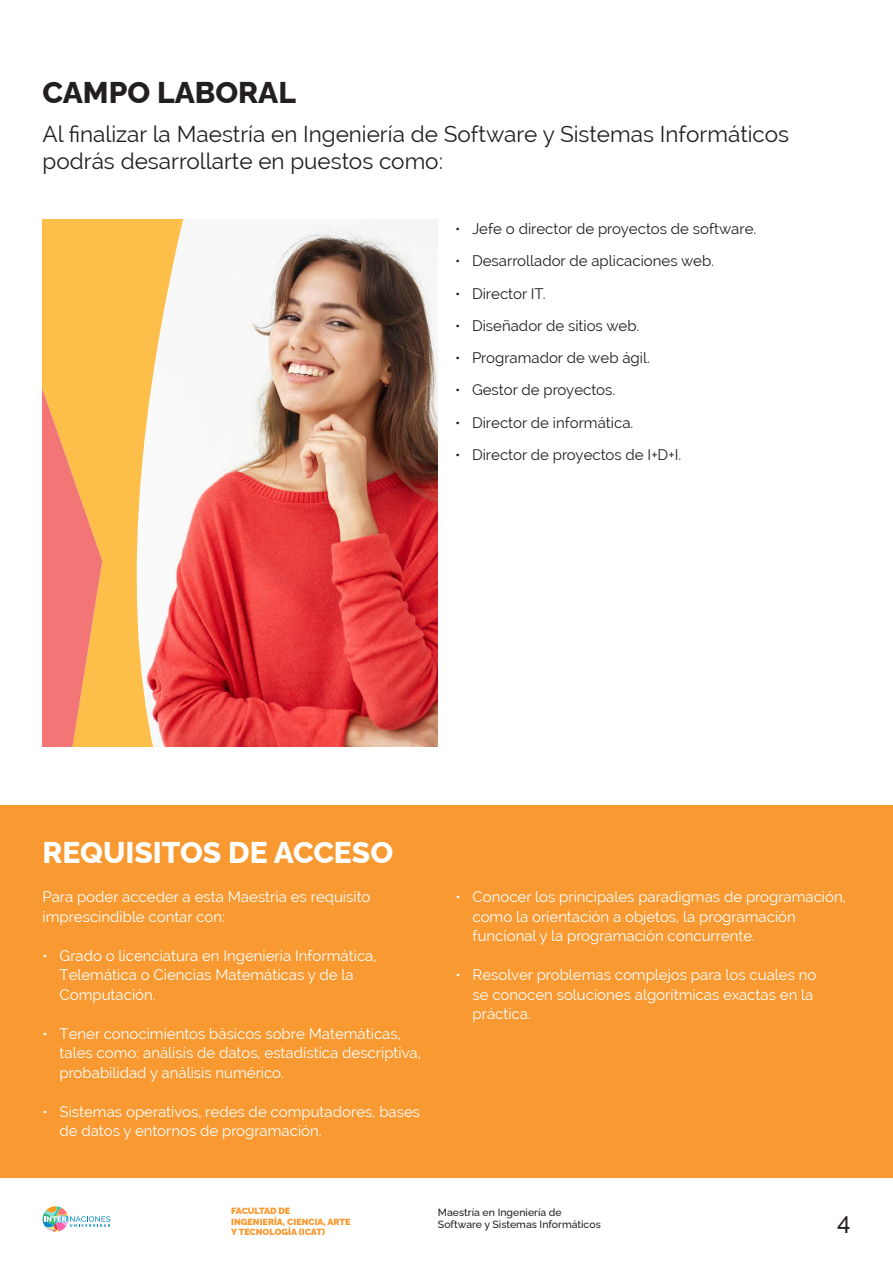
<style>
.page{position:relative;width:893px;height:1263px;background:#fff}
.page>*{position:absolute;margin:0;border:0;box-sizing:border-box;transform-origin:0 0}
.Titular_Heavy_20_pt{font:800 30px "Raleway";color:#fff}
.Titular_Heavy_20_pt-2{font:800 30px "Raleway";color:#231f20}
.t1{font:500 24px "Raleway";color:#231f20}
.INTRO{font:22.5px/27px "Raleway";color:#231f20}
.TxT_General_10_pt{font:15px/19.5px "Raleway";color:#fff}
.t2{font:15px "Raleway";color:#231f20}
.t3{font:500 10.5px/12.6px "Raleway";color:#231f20}
.t4{font:900 9px/10.5px "Raleway";color:#f89931}
</style>
<div class="page">
<svg style="left:43px;top:1206px;width:67px;height:26px"></svg>
<div style="left:0;top:805px;width:893px;height:372px;background:#f89931"></div>
<img style="left:390px;top:243px;width:48px;height:503px">
<img style="left:102px;top:220px;width:288px;height:526px">
<svg style="left:43px;top:220px;width:59px;height:526px;background:#f89f5c"></svg>
<div style="left:0;top:828px;width:893px;height:350px;background:#f89931"></div>
<p class="Titular_Heavy_20_pt-2" style="left:43px;top:68px;width:255px">CAMPO LABORAL</p>
<p class="INTRO" style="left:43px;top:120px;width:748px">Al finalizar la Maestría en Ingeniería de Software y Sistemas Informáticos podrás desarrollarte en puestos como:</p>
<p class="t2" style="left:455px;top:220px;width:303px">• Jefe o director de proyectos de software.</p>
<p class="t2" style="left:455px;top:252px;width:261px">• Desarrollador de aplicaciones web.</p>
<p class="t2" style="left:455px;top:285px;width:92px">• Director IT.</p>
<p class="t2" style="left:455px;top:317px;width:186px">• Diseñador de sitios web.</p>
<p class="t2" style="left:455px;top:349px;width:196px">• Programador de web ágil.</p>
<p class="t2" style="left:455px;top:381px;width:162px">• Gestor de proyectos.</p>
<p class="t2" style="left:455px;top:414px;width:180px">• Director de informática.</p>
<p class="t2" style="left:455px;top:446px;width:228px">• Director de proyectos de I+D+I.</p>
<p class="Titular_Heavy_20_pt" style="left:43px;top:829px;width:352px">REQUISITOS DE ACCESO</p>
<p class="TxT_General_10_pt" style="left:43px;top:887px;width:329px">Para poder acceder a esta Maestría es requisito imprescindible contar con:</p>
<p class="TxT_General_10_pt" style="left:60px;top:946px;width:318px;text-indent:-17px">• Grado o licenciatura en Ingeniería Informática,<br>Telemática o Ciencias Matemáticas y de la<br>Computación.</p>
<p class="TxT_General_10_pt" style="left:60px;top:1024px;width:363px;text-indent:-17px">• Tener conocimientos básicos sobre Matemáticas, tales como: análisis de datos, estadística descriptiva, probabilidad y análisis numérico.</p>
<p class="TxT_General_10_pt" style="left:60px;top:1102px;width:362px;text-indent:-17px">• Sistemas operativos, redes de computadores, bases de datos y entornos de programación.</p>
<p class="TxT_General_10_pt" style="left:472px;top:887px;width:375px;text-indent:-17px">• Conocer los principales paradigmas de programación, como la orientación a objetos, la programación funcional y la programación concurrente.</p>
<p class="TxT_General_10_pt" style="left:472px;top:965px;width:345px;text-indent:-17px">• Resolver problemas complejos para los cuales no se conocen soluciones algorítmicas exactas en la práctica.</p>
<p class="t4" style="left:231px;top:1205px;width:121px">FACULTAD DE<br>INGENIERÍA, CIENCIA, ARTE<br>Y TECNOLOGÍA (ICAT)</p>
<p class="t3" style="left:438px;top:1204px;width:164px">Maestría en Ingeniería de<br>Software y Sistemas Informáticos</p>
<h2 class="t1" style="left:837px;top:1202px;width:15px">4</h2>
</div>
